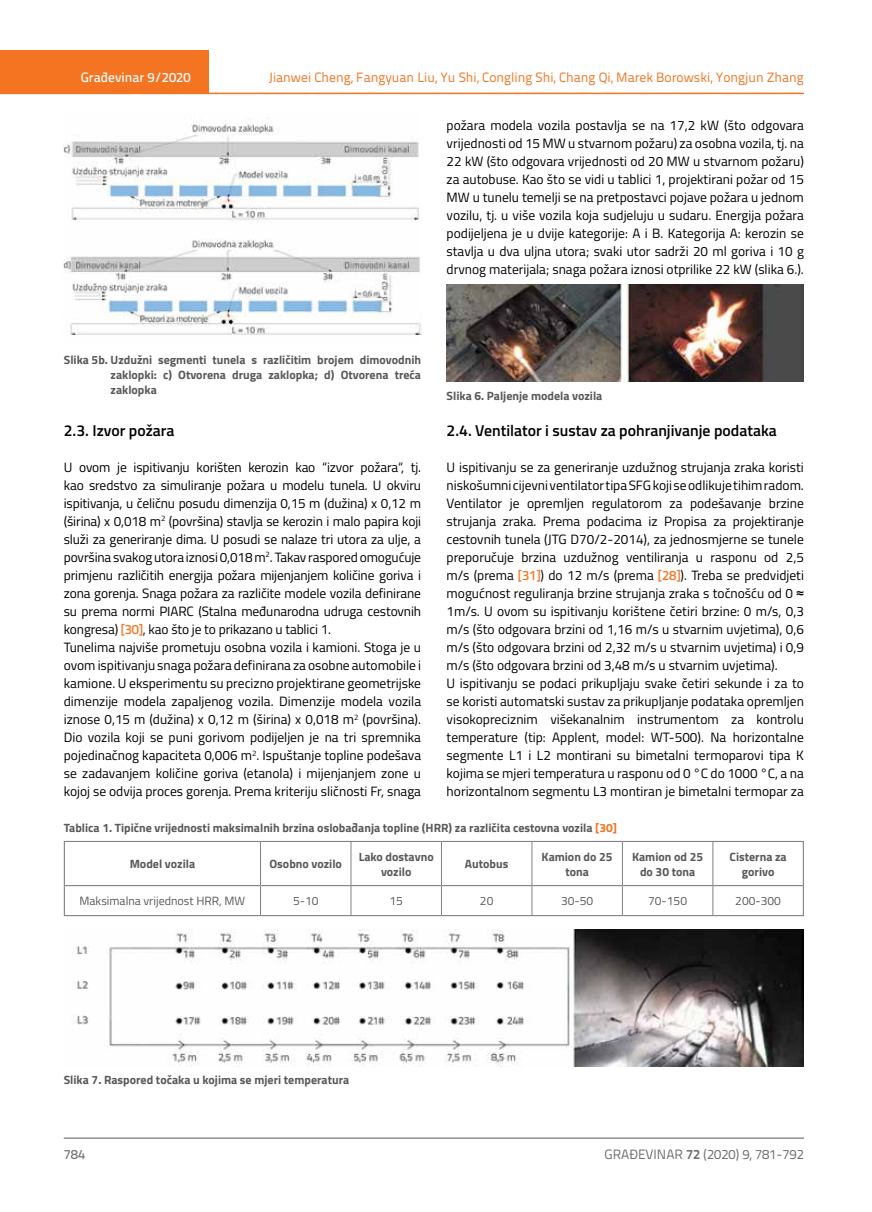
<style>
.page{position:relative;width:872px;height:1212px;background:#fff}
.page>*{position:absolute;margin:0;border:0;box-sizing:border-box;transform-origin:0 0}
.t1{font:600 15.75px "Titillium";color:#000}
.t2{font:13.5px/18px "Titillium";color:#000}
.t3{font:13.5px "Titillium Text 22 L";color:#f47421}
.t4{font:13.5px "Titillium Text 22 L";color:#6d6e71}
.t5{font:500 13.5px "Titillium Text 22 L";color:#fff}
.t6{font:500 13.5px "Titillium Text 22 L";color:#797a7d}
.t7{font:700 12px/15px "Titillium";color:#58595b;text-align:center}
.t8{font:12px "Titillium";color:#58595b}
.s1{font-family:"Titillium Text 22 L";font-weight:500;color:#f47421}
.s2{font-family:"Arial"}
.s3{color:#f47421}
.s4{font-weight:700}
</style>
<div class="page">
<div style="left:0;top:50px;width:208px;height:44px;background:#f47421"></div>
<hr style="left:0;top:93px;width:804px;height:1px;background:#f47421">
<hr style="left:64px;top:1138px;width:740px;height:1px;background:#58595b">
<img style="left:64px;top:119px;width:357px;height:216px">
<hr style="left:260px;top:842px;width:1px;height:43px;background:#808285">
<hr style="left:351px;top:842px;width:1px;height:43px;background:#808285">
<hr style="left:441px;top:842px;width:1px;height:43px;background:#808285">
<hr style="left:531px;top:842px;width:1px;height:43px;background:#808285">
<hr style="left:622px;top:842px;width:1px;height:43px;background:#808285">
<hr style="left:712px;top:842px;width:1px;height:43px;background:#808285">
<svg style="left:260px;top:886px;width:1px;height:29px"></svg>
<svg style="left:351px;top:886px;width:1px;height:29px"></svg>
<svg style="left:441px;top:886px;width:1px;height:29px"></svg>
<svg style="left:531px;top:886px;width:1px;height:29px"></svg>
<svg style="left:622px;top:886px;width:1px;height:29px"></svg>
<svg style="left:712px;top:886px;width:1px;height:29px"></svg>
<svg style="left:64px;top:886px;width:1px;height:29px"></svg>
<hr style="left:802px;top:886px;width:2px;height:29px;background:#808285">
<hr style="left:64px;top:915px;width:196px;height:1px;background:#808285">
<hr style="left:260px;top:915px;width:91px;height:1px;background:#808285">
<hr style="left:351px;top:915px;width:90px;height:1px;background:#808285">
<hr style="left:441px;top:915px;width:91px;height:1px;background:#808285">
<hr style="left:532px;top:915px;width:90px;height:1px;background:#808285">
<hr style="left:622px;top:915px;width:91px;height:1px;background:#808285">
<hr style="left:713px;top:915px;width:91px;height:1px;background:#808285">
<hr style="left:64px;top:841px;width:196px;height:1px;background:#808285">
<hr style="left:64px;top:842px;width:1px;height:43px;background:#808285">
<hr style="left:260px;top:841px;width:91px;height:1px;background:#808285">
<hr style="left:351px;top:841px;width:90px;height:1px;background:#808285">
<hr style="left:441px;top:841px;width:91px;height:1px;background:#808285">
<hr style="left:532px;top:841px;width:90px;height:1px;background:#808285">
<hr style="left:622px;top:841px;width:91px;height:1px;background:#808285">
<hr style="left:713px;top:841px;width:91px;height:1px;background:#808285">
<hr style="left:802px;top:842px;width:2px;height:43px;background:#808285">
<hr style="left:64px;top:885px;width:196px;height:1px;background:#808285">
<hr style="left:260px;top:885px;width:91px;height:1px;background:#808285">
<hr style="left:351px;top:885px;width:90px;height:1px;background:#808285">
<hr style="left:441px;top:885px;width:91px;height:1px;background:#808285">
<hr style="left:532px;top:885px;width:90px;height:1px;background:#808285">
<hr style="left:622px;top:885px;width:91px;height:1px;background:#808285">
<hr style="left:713px;top:885px;width:91px;height:1px;background:#808285">
<img style="left:446px;top:285px;width:358px;height:97px">
<img style="left:75px;top:929px;width:729px;height:137px">
<p class="t5" style="left:81px;top:67px;width:111px">Građevinar 9/2020</p>
<p class="t3" style="left:269px;top:68px;width:536px">Jianwei Cheng, Fangyuan Liu, Yu Shi, Congling Shi, Chang Qi, Marek Borowski, Yongjun Zhang</p>
<p class="t2" style="left:446px;top:115px;width:359px;text-align:justify">požara modela vozila postavlja se na 17,2 kW (što odgovara vrijednosti od 15 MW u stvarnom požaru) za osobna vozila, tj. na 22 kW (što odgovara vrijednosti od 20 MW u stvarnom požaru) za autobuse. Kao što se vidi u tablici 1, projektirani požar od 15<br>MW u tunelu temelji se na pretpostavci pojave požara u jednom vozilu, tj. u više vozila koja sudjeluju u sudaru. Energija požara podijeljena je u dvije kategorije: A i B. Kategorija A: kerozin se stavlja u dva uljna utora; svaki utor sadrži 20 ml goriva i 10 g drvnog materijala; snaga požara iznosi otprilike 22 kW (slika 6.).</p>
<p class="t7" style="left:111px;top:351px;width:312px;text-align:justify;text-indent:-47px">Slika 5b. Uzdužni segmenti tunela s različitim brojem dimovodnih zaklopki: c) Otvorena druga zaklopka; d) Otvorena treća zaklopka</p>
<p class="t1" style="left:64px;top:418px;width:112px">2.3. Izvor požara</p>
<p class="t2" style="left:64px;top:457px;width:359px">U ovom je ispitivanju korišten kerozin kao “izvor požara“, tj. kao sredstvo za simuliranje požara u modelu tunela. U okviru ispitivanja, u čeličnu posudu dimenzija 0,15 m (dužina) x 0,12 m (širina) x 0,018 m<sup>2</sup> (površina) stavlja se kerozin i malo papira koji služi za generiranje dima. U posudi se nalaze tri utora za ulje, a površina svakog utora iznosi 0,018 m<sup>2</sup>. Takav raspored omogućuje primjenu različitih energija požara mijenjanjem količine goriva i zona gorenja. Snaga požara za različite modele vozila definirane su prema normi PIARC (Stalna međunarodna udruga cestovnih kongresa) <span class="s1">[30]</span>, kao što je to prikazano u tablici 1.<br>Tunelima najviše prometuju osobna vozila i kamioni. Stoga je u ovom ispitivanju snaga požara definirana za osobne automobile i kamione. U eksperimentu su precizno projektirane geometrijske dimenzije modela zapaljenog vozila. Dimenzije modela vozila iznose 0,15 m (dužina) x 0,12 m (širina) x 0,018 m<sup>2</sup> (površina).<br>Dio vozila koji se puni gorivom podijeljen je na tri spremnika pojedinačnog kapaciteta 0,006 m<sup>2</sup>. Ispuštanje topline podešava se zadavanjem količine goriva (etanola) i mijenjanjem zone u kojoj se odvija proces gorenja. Prema kriteriju sličnosti Fr, snaga</p>
<p class="t7" style="left:446px;top:387px;width:157px">Slika 6. Paljenje modela vozila</p>
<p class="t1" style="left:446px;top:418px;width:332px">2.4. Ventilator i sustav za pohranjivanje podataka</p>
<p class="t2" style="left:446px;top:457px;width:359px">U ispitivanju se za generiranje uzdužnog strujanja zraka koristi niskošumni cijevni ventilator tipa SFG koji se odlikuje tihim radom.<br>Ventilator je opremljen regulatorom za podešavanje brzine strujanja zraka. Prema podacima iz Propisa za projektiranje cestovnih tunela (JTG D70/2-2014), za jednosmjerne se tunele preporučuje brzina uzdužnog ventiliranja u rasponu od 2,5 m/s (prema <span class="s1">[31]</span>) do 12 m/s (prema <span class="s1">[28]</span>). Treba se predvidjeti mogućnost reguliranja brzine strujanja zraka s točnošću od 0 <span class="s2">≈ </span>1m/s. U ovom su ispitivanju korištene četiri brzine: 0 m/s, 0,3 m/s (što odgovara brzini od 1,16 m/s u stvarnim uvjetima), 0,6 m/s (što odgovara brzini od 2,32 m/s u stvarnim uvjetima) i 0,9 m/s (što odgovara brzini od 3,48 m/s u stvarnim uvjetima).<br>U ispitivanju se podaci prikupljaju svake četiri sekunde i za to se koristi automatski sustav za prikupljanje podataka opremljen visokopreciznim višekanalnim instrumentom za kontrolu temperature (tip: Applent, model: WT-500). Na horizontalne segmente L1 i L2 montirani su bimetalni termoparovi tipa K kojima se mjeri temperatura u rasponu od 0 °C do 1000 °C, a na horizontalnom segmentu L3 montiran je bimetalni termopar za</p>
<p class="t7" style="left:64px;top:820px;width:555px">Tablica 1. Tipične vrijednosti maksimalnih brzina oslobađanja topline (HRR) za različita cestovna vozila <span class="s3">[30]</span></p>
<p class="t7" style="left:130px;top:856px;width:67px">Model vozila</p>
<p class="t7" style="left:269px;top:856px;width:74px">Osobno vozilo</p>
<p class="t7" style="left:359px;top:848px;width:76px">Lako dostavno vozilo</p>
<p class="t7" style="left:465px;top:856px;width:45px">Autobus</p>
<p class="t7" style="left:541px;top:848px;width:73px">Kamion do 25 tona</p>
<p class="t7" style="left:632px;top:848px;width:73px">Kamion od 25 do 30 tona</p>
<p class="t7" style="left:729px;top:848px;width:59px">Cisterna za gorivo</p>
<p class="t8" style="left:80px;top:892px;width:167px">Maksimalna vrijednost HRR, MW</p>
<p class="t8" style="left:293px;top:892px;width:27px">5-10</p>
<p class="t8" style="left:389px;top:892px;width:15px">15</p>
<p class="t8" style="left:480px;top:892px;width:15px">20</p>
<p class="t8" style="left:561px;top:892px;width:34px">30-50</p>
<p class="t8" style="left:648px;top:892px;width:40px">70-150</p>
<p class="t8" style="left:735px;top:892px;width:47px">200-300</p>
<p class="t7" style="left:64px;top:1072px;width:287px">Slika 7. Raspored točaka u kojima se mjeri temperatura</p>
<p class="t6" style="left:64px;top:1144px;width:23px">784</p>
<p class="t4" style="left:604px;top:1144px;width:201px">GRAĐEVINAR <span class="s4">72</span> (2020) 9, 781-792</p>
</div>
